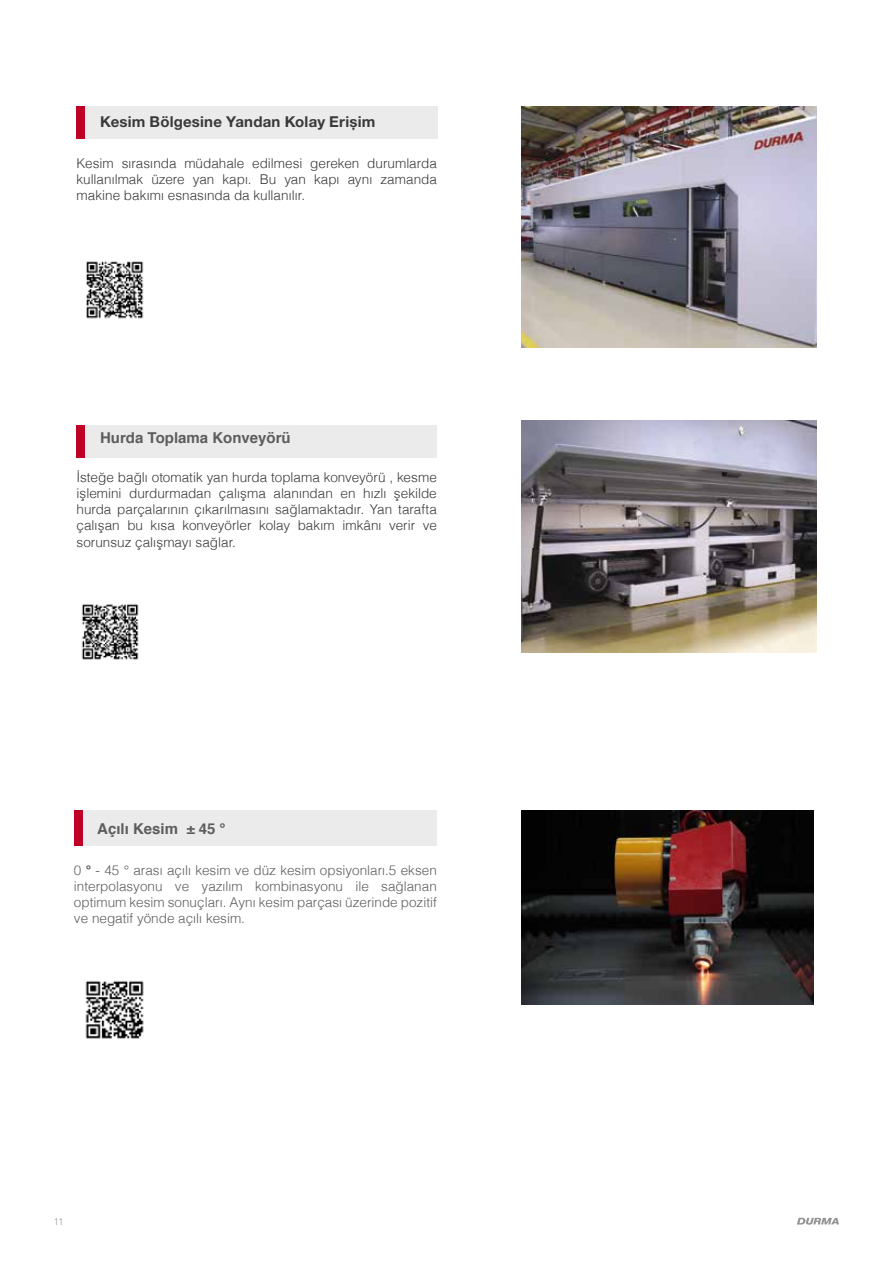
<style>
.page{position:relative;width:893px;height:1263px;background:#fff}
.page>*{position:absolute;margin:0;border:0;box-sizing:border-box;transform-origin:0 0}
.t1{font:700 15px "Helvetica";color:#5d5d5d}
.t2{font:700 15px "Helvetica Neue LT Pro";letter-spacing:.015em;color:#393939}
.t3{font:300 13.5px/16.2px "Helvetica";color:#393939;text-align:justify}
.t4{font:300 13.5px/16.2px "Helvetica";color:#5d5d5d;text-align:justify}
.t5{font:300 condensed 9.75px "Helvetica Neue LT Pro";color:#939393}
.s1{color:#636363}
.s2{font-weight:700}
</style>
<div class="page">
<div style="left:85px;top:107px;width:352px;height:32px;background:#ebebeb"></div>
<div style="left:77px;top:107px;width:8px;height:32px;background:#be0027"></div>
<div style="left:85px;top:425px;width:352px;height:32px;background:#ebebeb"></div>
<div style="left:77px;top:425px;width:8px;height:32px;background:#be0027"></div>
<img style="left:522px;top:106px;width:294px;height:242px">
<img style="left:522px;top:420px;width:294px;height:233px">
<div style="left:83px;top:810px;width:354px;height:36px;background:#ebebeb"></div>
<div style="left:74px;top:810px;width:9px;height:36px;background:#be0027"></div>
<img style="left:522px;top:810px;width:292px;height:195px">
<img style="left:86px;top:261px;width:58px;height:58px">
<img style="left:81px;top:604px;width:58px;height:56px">
<img style="left:85px;top:980px;width:59px;height:59px">
<svg style="left:797px;top:1218px;width:42px;height:6px"></svg>
<p class="t2" style="left:100px;top:112px;width:277px">Kesim Bölgesine Yandan Kolay Erişim</p>
<p class="t3" style="left:77px;top:154px;width:362px">Kesim sırasında müdahale edilmesi gereken durumlarda kullanılmak üzere yan kapı. Bu yan kapı aynı zamanda makine bakımı esnasında da kullanılır.</p>
<p class="t1" style="left:100px;top:426px;width:192px">Hurda Toplama Konveyörü</p>
<p class="t3" style="left:77px;top:468px;width:362px">İsteğe bağlı otomatik yan hurda toplama konveyörü , kesme işlemini durdurmadan çalışma alanından en hızlı şekilde hurda parçalarının çıkarılmasını sağlamaktadır. Yan tarafta çalışan bu kısa konveyörler kolay bakım imkânı verir ve sorunsuz çalışmayı sağlar.</p>
<p class="t1" style="left:97px;top:817px;width:130px">Açılı Kesim ± 45 °</p>
<p class="t4" style="left:74px;top:861px;width:364px"><span class="s1">0</span> <span class="s2">°</span> - 45 ° arası açılı kesim ve düz kesim opsiyonları.5 eksen interpolasyonu ve yazılım kombinasyonu ile sağlanan optimum kesim sonuçları. Aynı kesim parçası üzerinde pozitif ve negatif yönde açılı kesim.</p>
<p class="t5" style="left:54px;top:1215px;width:11px">11</p>
</div>
